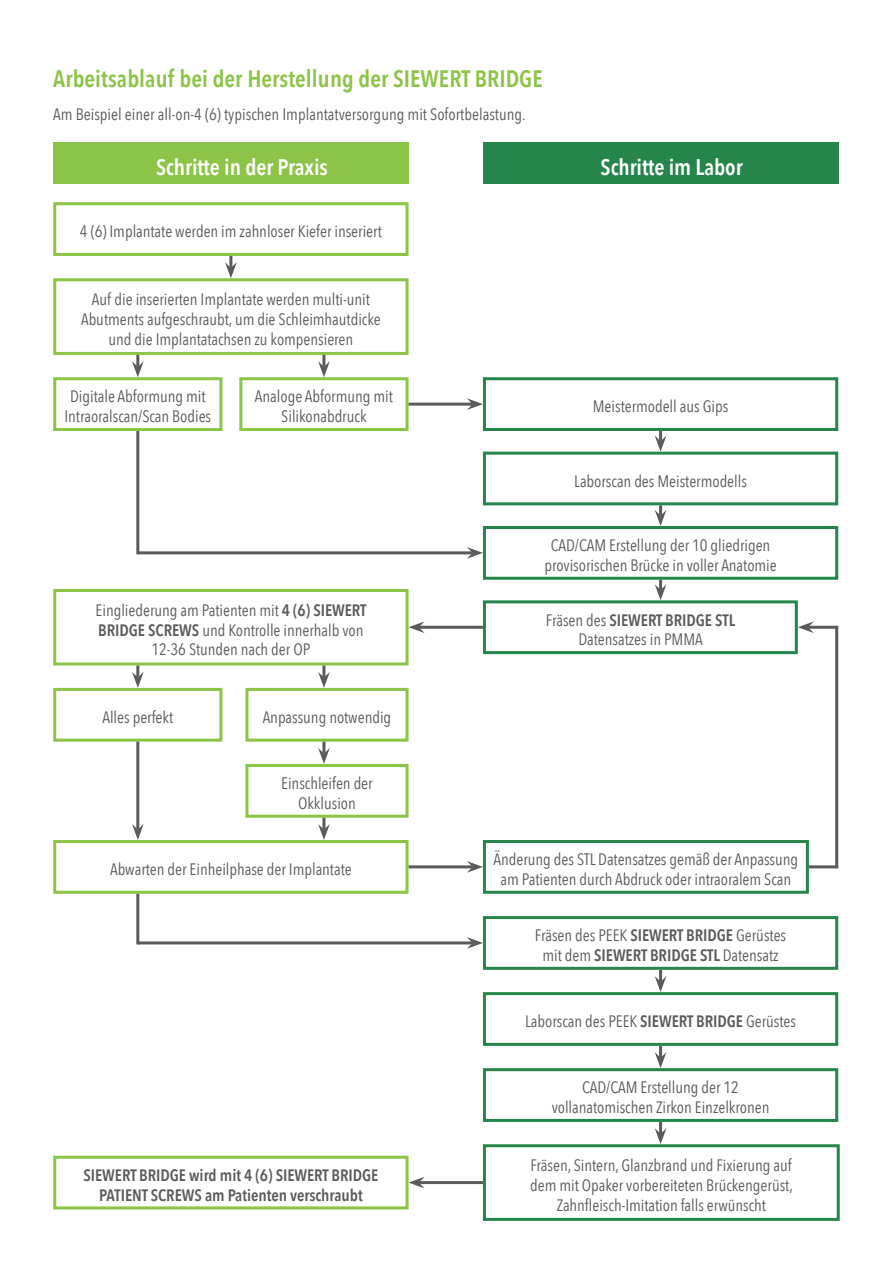
<style>
.page{position:relative;width:893px;height:1263px;background:#fff}
.page>*{position:absolute;margin:0;border:0;box-sizing:border-box;transform-origin:0 0}
.t1{font:600 23.7px "Avenir Next Condensed";letter-spacing:.005em;color:#8bc446}
.t2{font:600 22.5px "Avenir Next Condensed";letter-spacing:-.005em;color:#fff}
.t3{font:16.5px/19.8px "Avenir Next Condensed";letter-spacing:-.005em;color:#5c5a5b;text-align:center}
.t4{font:600 16.5px/19.8px "Avenir Next Condensed";letter-spacing:-.005em;color:#5c5a5b;text-align:center}
.s1{font-weight:600}
</style>
<div class="page">
<div style="left:53px;top:142px;width:356px;height:42px;background:#8bc446"></div>
<div style="left:483px;top:142px;width:355px;height:42px;background:#25854b"></div>
<div style="left:53px;top:202px;width:356px;height:54px;border:3px solid #8bc446"></div>
<div style="left:53px;top:377px;width:169px;height:54px;border:3px solid #8bc446"></div>
<div style="left:239px;top:377px;width:170px;height:54px;border:3px solid #8bc446"></div>
<div style="left:483px;top:377px;width:355px;height:54px;border:3px solid #25854b"></div>
<div style="left:483px;top:452px;width:355px;height:53px;border:3px solid #25854b"></div>
<div style="left:483px;top:526px;width:355px;height:54px;border:3px solid #25854b"></div>
<div style="left:483px;top:600px;width:315px;height:54px;border:3px solid #25854b"></div>
<div style="left:53px;top:589px;width:356px;height:76px;border:3px solid #8bc446"></div>
<div style="left:53px;top:278px;width:356px;height:77px;border:3px solid #8bc446"></div>
<div style="left:53px;top:688px;width:169px;height:54px;border:3px solid #8bc446"></div>
<div style="left:245px;top:688px;width:164px;height:54px;border:3px solid #8bc446"></div>
<div style="left:245px;top:764px;width:164px;height:54px;border:3px solid #8bc446"></div>
<div style="left:53px;top:840px;width:356px;height:54px;border:3px solid #8bc446"></div>
<div style="left:483px;top:840px;width:326px;height:54px;border:3px solid #25854b"></div>
<div style="left:483px;top:916px;width:355px;height:54px;border:3px solid #25854b"></div>
<div style="left:483px;top:992px;width:355px;height:54px;border:3px solid #25854b"></div>
<div style="left:483px;top:1068px;width:355px;height:54px;border:3px solid #25854b"></div>
<div style="left:483px;top:1144px;width:357px;height:77px;border:3px solid #25854b"></div>
<div style="left:53px;top:1156px;width:356px;height:53px;border:3px solid #8bc446"></div>
<svg style="left:225px;top:256px;width:12px;height:22px"></svg>
<svg style="left:132px;top:355px;width:12px;height:22px"></svg>
<hr style="left:138px;top:551px;width:335px;height:3px;background:#5c5a5b">
<svg style="left:467px;top:547px;width:16px;height:12px"></svg>
<svg style="left:132px;top:666px;width:12px;height:22px"></svg>
<hr style="left:136px;top:742px;width:3px;height:88px;background:#5c5a5b">
<svg style="left:132px;top:824px;width:12px;height:16px"></svg>
<svg style="left:318px;top:666px;width:12px;height:22px"></svg>
<svg style="left:318px;top:742px;width:12px;height:22px"></svg>
<svg style="left:318px;top:818px;width:12px;height:22px"></svg>
<svg style="left:318px;top:355px;width:12px;height:22px"></svg>
<svg style="left:655px;top:431px;width:11px;height:21px"></svg>
<svg style="left:655px;top:505px;width:11px;height:21px"></svg>
<svg style="left:655px;top:580px;width:11px;height:20px"></svg>
<svg style="left:655px;top:970px;width:11px;height:22px"></svg>
<svg style="left:655px;top:1046px;width:11px;height:22px"></svg>
<svg style="left:655px;top:1122px;width:11px;height:22px"></svg>
<hr style="left:808px;top:626px;width:30px;height:3px;background:#5c5a5b">
<svg style="left:798px;top:621px;width:16px;height:12px"></svg>
<hr style="left:409px;top:403px;width:64px;height:3px;background:#5c5a5b">
<svg style="left:467px;top:398px;width:16px;height:12px"></svg>
<hr style="left:419px;top:626px;width:64px;height:3px;background:#5c5a5b">
<svg style="left:409px;top:621px;width:16px;height:12px"></svg>
<hr style="left:409px;top:865px;width:64px;height:3px;background:#5c5a5b">
<svg style="left:467px;top:861px;width:16px;height:12px"></svg>
<hr style="left:419px;top:1181px;width:64px;height:3px;background:#5c5a5b">
<svg style="left:409px;top:1177px;width:16px;height:11px"></svg>
<hr style="left:138px;top:941px;width:335px;height:3px;background:#5c5a5b">
<svg style="left:467px;top:937px;width:16px;height:12px"></svg>
<hr style="left:136px;top:894px;width:3px;height:50px;background:#5c5a5b">
<hr style="left:136px;top:431px;width:3px;height:123px;background:#5c5a5b">
<hr style="left:835px;top:627px;width:3px;height:241px;background:#5c5a5b">
<hr style="left:809px;top:865px;width:29px;height:3px;background:#5c5a5b">
<h1 class="t1" style="left:53px;top:58px;width:491px">Arbeitsablauf bei der Herstellung der SIEWERT BRIDGE</h1>
<p class="t3" style="left:53px;top:104px;width:474px">Am Beispiel einer all-on-4 (6) typischen Implantatversorgung mit Sofortbelastung.</p>
<h2 class="t2" style="left:156px;top:147px;width:173px">Schritte in der Praxis</h2>
<h2 class="t2" style="left:601px;top:147px;width:144px">Schritte im Labor</h2>
<p class="t3" style="left:80px;top:221px;width:303px">4 (6) Implantate werden im zahnloser Kiefer inseriert</p>
<p class="t3" style="left:81px;top:289px;width:301px">Auf die inserierten Implantate werden multi-unit<br>Abutments aufgeschraubt, um die Schleimhautdicke und die Implantatachsen zu kompensieren</p>
<p class="t3" style="left:64px;top:386px;width:148px">Digitale Abformung mit<br>Intraoralscan/Scan Bodies</p>
<p class="t3" style="left:255px;top:386px;width:139px">Analoge Abformung mit<br>Silikonabdruck</p>
<p class="t3" style="left:593px;top:396px;width:137px">Meistermodell aus Gips</p>
<p class="t3" style="left:96px;top:599px;width:272px">Eingliederung am Patienten mit <span class="s1">4 (6) SIEWERT<br>BRIDGE SCREWS</span> und Kontrolle innerhalb von<br>12-36 Stunden nach der OP</p>
<p class="t3" style="left:102px;top:706px;width:72px">Alles perfekt</p>
<p class="t3" style="left:263px;top:706px;width:130px">Anpassung notwendig</p>
<p class="t3" style="left:281px;top:773px;width:93px">Einschleifen der<br>Okklusion</p>
<p class="t3" style="left:110px;top:859px;width:243px">Abwarten der Einheilphase der Implantate</p>
<p class="t4" style="left:83px;top:1165px;width:296px">SIEWERT BRIDGE wird mit 4 (6) SIEWERT BRIDGE<br>PATIENT SCREWS am Patienten verschraubt</p>
<p class="t3" style="left:574px;top:470px;width:174px">Laborscan des Meistermodells</p>
<p class="t3" style="left:544px;top:535px;width:234px">CAD/CAM Erstellung der 10 gliedrigen provisorischen Brücke in voller Anatomie</p>
<p class="t3" style="left:546px;top:609px;width:191px">Fräsen des <span class="s1">SIEWERT BRIDGE STL<br></span>Datensatzes in PMMA</p>
<p class="t3" style="left:493px;top:849px;width:306px">Änderung des STL Datensatzes gemäß der Anpassung am Patienten durch Abdruck oder intraoralem Scan</p>
<p class="t3" style="left:535px;top:925px;width:253px">Fräsen des PEEK <span class="s1">SIEWERT BRIDGE</span> Gerüstes mit dem <span class="s1">SIEWERT BRIDGE STL</span> Datensatz</p>
<p class="t3" style="left:525px;top:1011px;width:273px">Laborscan des PEEK <span class="s1">SIEWERT BRIDGE</span> Gerüstes</p>
<p class="t3" style="left:552px;top:1077px;width:219px">CAD/CAM Erstellung der 12 vollanatomischen Zirkon Einzelkronen</p>
<p class="t3" style="left:530px;top:1154px;width:264px">Fräsen, Sintern, Glanzbrand und Fixierung auf dem mit Opaker vorbereiteten Brückengerüst,<br>Zahnfleisch-Imitation falls erwünscht</p>
</div>
